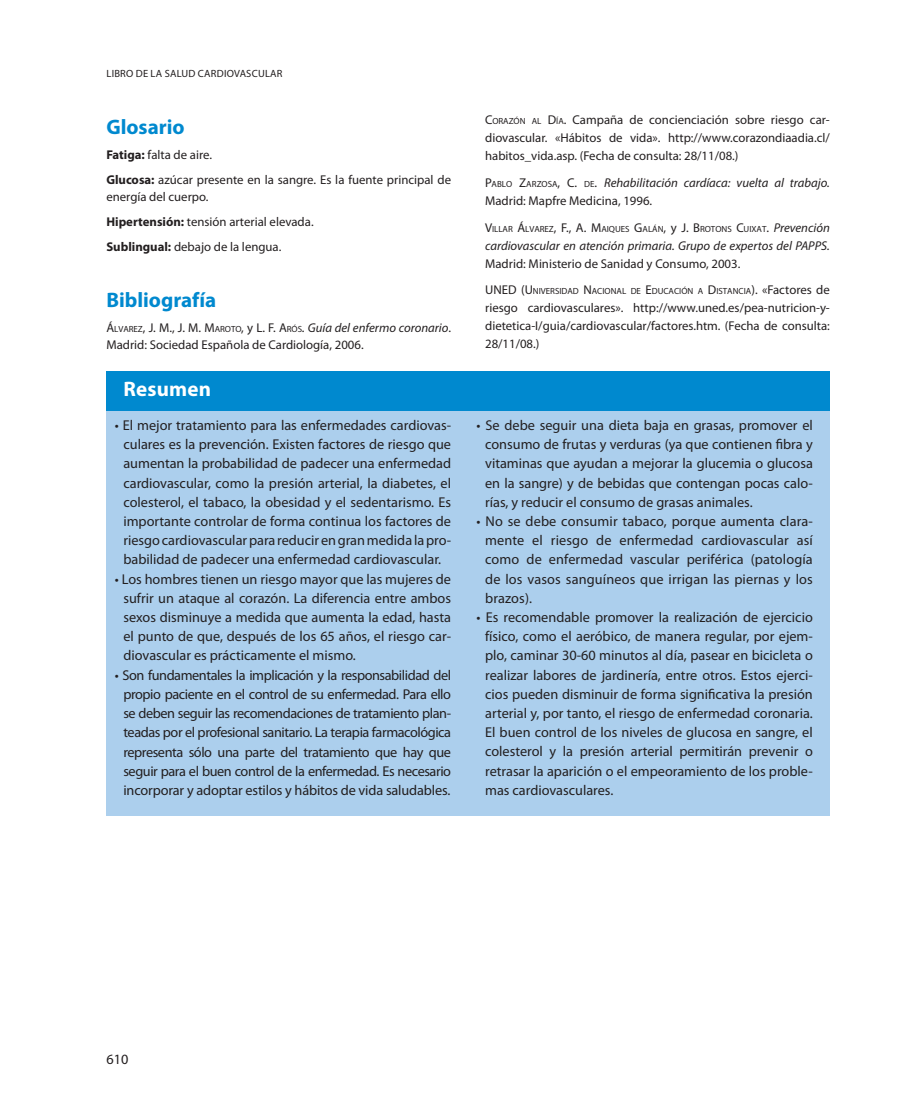
<style>
.page{position:relative;width:915px;height:1106px;background:#fff}
.page>*{position:absolute;margin:0;border:0;box-sizing:border-box;transform-origin:0 0}
.t1{font:700 21px "Myriad Pro";color:#0089cf}
.t2{font:700 21px "Myriad Pro";letter-spacing:.01em;color:#fff}
.t3{font:14.25px/19.2px "Myriad Pro";color:#231f20;text-align:justify}
.t4{font:14.25px/19.2px "Myriad Pro";letter-spacing:-.03em;color:#231f20;text-align:center}
.t5{font:12.75px/18px "Myriad Pro";color:#231f20}
.t6{font:italic 12.75px/18px "Myriad Pro";color:#231f20}
.t7{font:12.75px "Myriad Pro";color:#231f20}
.t8{font:10.5px "Myriad Pro";letter-spacing:.02em;color:#231f20}
.t9{font:8.85px "Myriad Pro";color:#231f20}
.s1{font-weight:700}
.s2{font-style:inherit}
.s3{font-size:8.85px}
.s4{font-style:italic}
.s5{font-style:normal}
.s6{font-style:normal;font-size:8.85px}
.s7{font-size:12.75px}
.s8{font-style:italic;font-size:12.75px}
</style>
<div class="page">
<div style="left:106px;top:372px;width:723px;height:443px;background:#accfed"></div>
<div style="left:106px;top:372px;width:723px;height:38px;background:#0089cf"></div>
<div style="left:106px;top:371px;width:723px;height:38px;background:#0089cf"></div>
<p class="t8" style="left:106px;top:67px;width:135px">libro de la saludcardiovasc</p>
<p class="t8" style="left:258px;top:67px;width:26px">ular</p>
<h1 class="t1" style="left:106px;top:115px;width:80px">Glosario</h1>
<p class="t5" style="left:106px;top:142px;width:346px;line-height:25.2px"><span class="s1">Fatiga:</span> falta de aire.<br><span class="s1">Glucosa:</span> azúcar presente en la sangre. Es la fuente principal de</p>
<p class="t5" style="left:106px;top:184px;width:209px;line-height:25.2px">energía del cuerpo.<br><span class="s1">Hipertensión:</span> tensión arterial elevada.<br><span class="s1">Sublingual:</span> debajo de la lengua.</p>
<h1 class="t1" style="left:106px;top:288px;width:111px">Bibliografía</h1>
<p class="t5" style="left:106px;top:320px;width:346px;line-height:16.6px"><span class="s2">Á</span><span class="s3">LVAREZ</span><span class="s2">, J. M., J. M. M</span><span class="s3">AROTO</span><span class="s2">,</span> y <span class="s2">L. F. A</span><span class="s3">RÓS</span><span class="s2">.</span> <span class="s4">Guía del enfermo coronario</span>.<br>Madrid: Sociedad Española de Cardiología, 2006.</p>
<h1 class="t2" style="left:123px;top:377px;width:89px">Resumen</h1>
<p class="t3" style="left:115px;top:416px;width:337px;text-align:center">• El mejor tratamiento para las enfermedades cardiovas&shy;culares es la prevención. Existen factores de riesgo que aumentan la probabilidad de padecer una enfermedad cardiovascular, como la presión arterial, la diabetes, el colesterol, el tabaco, la obesidad y el sedentarismo. Es importante controlar de forma continua los factores de riesgo cardiovascular para reducir en gran medida la pro&shy;babilidad de padecer una enfermedad cardiovascular.</p>
<p class="t3" style="left:123px;top:569px;width:329px;text-indent:-9px">• Los hombres tienen un riesgo mayor que las mujeres de sufrir un ataque al corazón. La diferencia entre ambos sexos disminuye a medida que aumenta la edad, hasta el punto de que, después de los 65 años, el riesgo car&shy;diovascular es prácticamente el mismo.</p>
<p class="t4" style="left:115px;top:665px;width:337px">• Son fundamentales la implicación y la responsabilidad del propio paciente en el control de su enfermedad. Para ello se deben seguir las recomendaciones de tratamiento plan&shy;teadas por el profesional sanitario. La terapia farmacológica representa sólo una parte del tratamiento que hay que seguir para el buen control de la enfermedad. Es necesario incorporar y adoptar estilos y hábitos de vida saludables.</p>
<p class="t5" style="left:485px;top:111px;width:346px;text-align:justify"><span class="s2">C</span><span class="s3">ORAZÓN AL</span> <span class="s2">D</span><span class="s3">ÍA</span><span class="s2">.</span> Campaña de concienciación sobre riesgo car&shy;diovascular. «Hábitos de vida». http://www.corazondiaadia.cl/ habitos_vida.asp. (Fecha de consulta: 28/11/08.)</p>
<p class="t6" style="left:485px;top:174px;width:346px"><span class="s5">P</span><span class="s6">ABLO</span> <span class="s5">Z</span><span class="s6">ARZOSA</span><span class="s5">, C.</span> <span class="s6">DE</span><span class="s5">.</span> Rehabilitación cardíaca: vuelta al trabajo.<br><span class="s5">Madrid: Mapfre Medicina, 1996.</span></p>
<p class="t9" style="left:485px;top:224px;width:346px"><span class="s7">V</span>ILLAR <span class="s7">Á</span>LVAREZ<span class="s7">, F., A. M</span>AIQUES <span class="s7">G</span>ALÁN<span class="s7">,</span> <span class="s7">y J.</span> <span class="s7">B</span> ROTONS <span class="s7">C</span>UIXAT<span class="s7">.</span> <span class="s8">Prevención</span></p>
<p class="t6" style="left:485px;top:237px;width:346px">cardiovascular en atención primaria. Grupo de expertos del PAPPS.</p>
<p class="t5" style="left:485px;top:254px;width:256px">Madrid: Ministerio de Sanidad y Consumo, 2003.</p>
<p class="t7" style="left:485px;top:283px;width:9px">UNED</p>
<p class="t9" style="left:521px;top:286px;width:310px"><span class="s7">(U</span> NIVERSIDAD <span class="s7">N</span>ACIONAL DE <span class="s7">E</span>DUCACIÓN A <span class="s7">D</span>ISTANCIA<span class="s7">).</span> <span class="s7">«Factores de</span></p>
<p class="t5" style="left:485px;top:299px;width:346px;text-align:justify">riesgo cardiovasculares». http://www.uned.es/pea-nutricion-y&shy;dietetica-I/guia/cardiovascular/factores.htm. (Fecha de consulta:<br>28/11/08.)</p>
<p class="t3" style="left:485px;top:416px;width:329px;text-indent:-9px">• Se debe seguir una dieta baja en grasas, promover el consumo de frutas y verduras (ya que contienen fibra y vitaminas que ayudan a mejorar la glucemia o glucosa en la sangre) y de bebidas que contengan pocas calo&shy;rías, y reducir el consumo de grasas animales.</p>
<p class="t3" style="left:485px;top:512px;width:329px;text-indent:-8px">• No se debe consumir tabaco, porque aumenta clara&shy;mente el riesgo de enfermedad cardiovascular así como de enfermedad vascular periférica (patología de los vasos sanguíneos que irrigan las piernas y los brazos).</p>
<p class="t3" style="left:485px;top:608px;width:329px;text-indent:-9px">• Es recomendable promover la realización de ejercicio físico, como el aeróbico, de manera regular, por ejem&shy;plo, caminar 30-60 minutos al día, pasear en bicicleta o realizar labores de jardinería, entre otros. Estos ejerci&shy;cios pueden disminuir de forma significativa la presión arterial y, por tanto, el riesgo de enfermedad coronaria.<br>El buen control de los niveles de glucosa en sangre, el colesterol y la presión arterial permitirán prevenir o retrasar la aparición o el empeoramiento de los proble&shy;mas cardiovasculares.</p>
<p class="t3" style="left:106px;top:1049px;width:23px">610</p>
</div>
